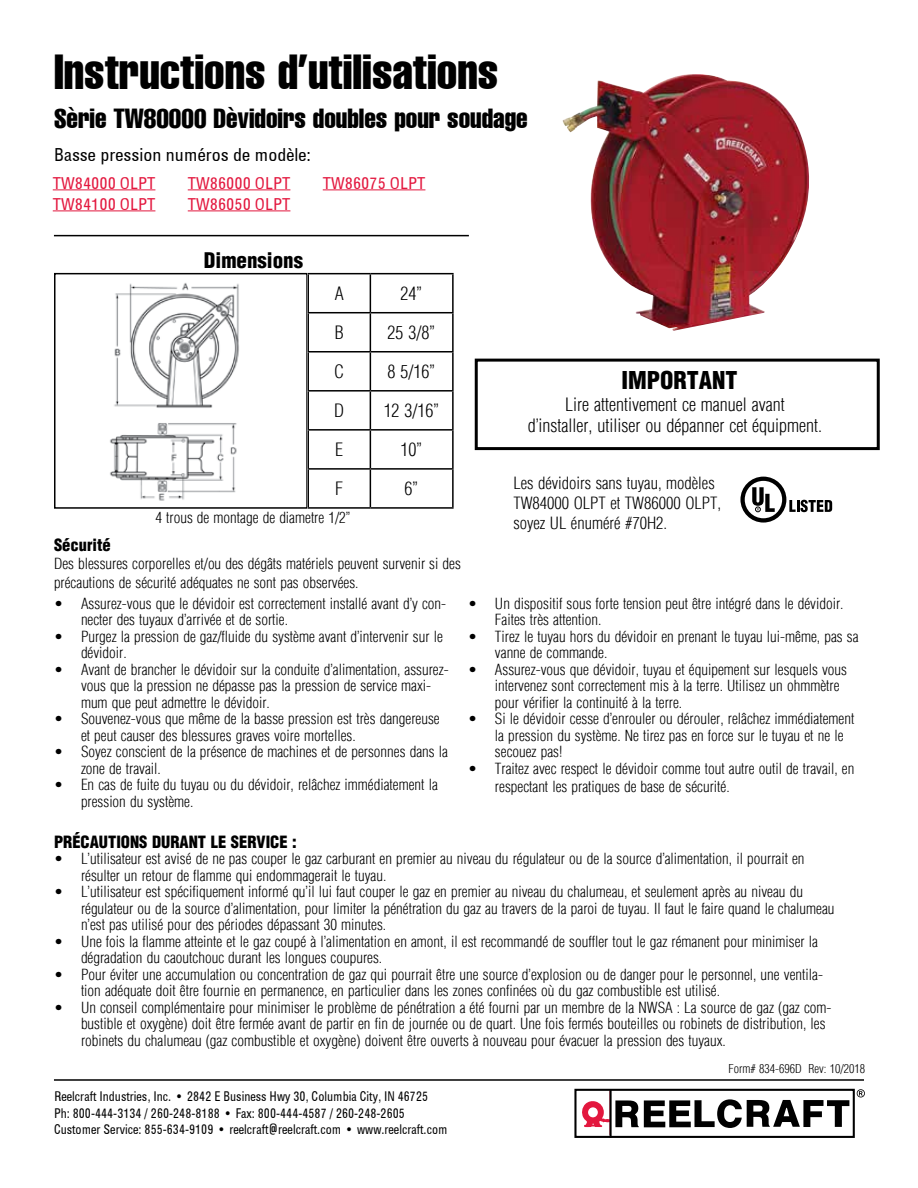
<style>
.page{position:relative;width:918px;height:1188px;background:#fff}
.page>*{position:absolute;margin:0;border:0;box-sizing:border-box;transform-origin:0 0}
.t1{font:700 48px "IQE Hlv Cmprs";color:#000}
.t2{font:700 27px "IQE Hlv Cmprs";color:#000}
.t3{font:900 24px "IQE Hlv Cond Blk Extra";color:#000}
.t4{font:900 21px "IQE Hlv Cond Blk Extra";color:#000}
.t5{font:300 18px/21.6px "IQE Hlv Cond Lt";color:#000;text-align:center}
.t6{font:18px "IQE Hlv Cond Normal";color:#000}
.t7{font:300 16.5px/19.8px "IQE Hlv Cond Lt";color:#000}
.t8{font:16.5px "IQE Hlv Cond Normal";color:#e3173e}
.t9{font:900 16.5px "IQE Hlv Cond Blk Extra";color:#000}
.t10{font:300 15px/16.5px "IQE Hlv Cond Lt";color:#000}
.t11{font:13.5px/16.2px "IQE Hlv Cond Normal";color:#000;scale:.9 1}
.t12{font:300 12px "IQE Hlv Cond Lt";color:#000}
</style>
<div class="page">
<svg style="left:582px;top:1092px;width:267px;height:43px"></svg>
<div style="left:574px;top:1089px;width:281px;height:49px;border:2px solid #000"></div>
<svg style="left:857px;top:1089px;width:8px;height:8px"></svg>
<hr style="left:54px;top:1079px;width:810px;height:2px;background:#000">
<hr style="left:54px;top:235px;width:415px;height:1px;background:#000">
<div style="left:475px;top:359px;width:405px;height:91px;border:3px solid #000"></div>
<svg style="left:740px;top:477px;width:92px;height:46px"></svg>
<img style="left:562px;top:74px;width:247px;height:257px">
<div style="left:54px;top:273px;width:254px;height:236px;border:2px solid #000"></div>
<svg style="left:309px;top:274px;width:143px;height:233px"></svg>
<hr style="left:307px;top:273px;width:63px;height:1px;background:#000">
<hr style="left:307px;top:274px;width:2px;height:38px;background:#000">
<hr style="left:370px;top:273px;width:84px;height:1px;background:#000">
<hr style="left:370px;top:274px;width:1px;height:38px;background:#000">
<hr style="left:452px;top:274px;width:2px;height:38px;background:#000">
<hr style="left:307px;top:312px;width:63px;height:1px;background:#000">
<hr style="left:307px;top:313px;width:2px;height:38px;background:#000">
<hr style="left:370px;top:312px;width:84px;height:1px;background:#000">
<hr style="left:370px;top:313px;width:1px;height:38px;background:#000">
<hr style="left:452px;top:313px;width:2px;height:38px;background:#000">
<hr style="left:307px;top:351px;width:63px;height:2px;background:#000">
<hr style="left:307px;top:353px;width:2px;height:37px;background:#000">
<hr style="left:370px;top:351px;width:84px;height:2px;background:#000">
<hr style="left:370px;top:353px;width:1px;height:37px;background:#000">
<hr style="left:452px;top:353px;width:2px;height:37px;background:#000">
<hr style="left:307px;top:390px;width:63px;height:2px;background:#000">
<hr style="left:307px;top:392px;width:2px;height:37px;background:#000">
<hr style="left:370px;top:390px;width:84px;height:2px;background:#000">
<hr style="left:370px;top:392px;width:1px;height:37px;background:#000">
<hr style="left:452px;top:392px;width:2px;height:37px;background:#000">
<hr style="left:307px;top:429px;width:63px;height:2px;background:#000">
<hr style="left:307px;top:431px;width:2px;height:37px;background:#000">
<hr style="left:370px;top:429px;width:84px;height:2px;background:#000">
<hr style="left:370px;top:431px;width:1px;height:37px;background:#000">
<hr style="left:452px;top:431px;width:2px;height:37px;background:#000">
<hr style="left:307px;top:468px;width:63px;height:2px;background:#000">
<hr style="left:307px;top:470px;width:2px;height:37px;background:#000">
<hr style="left:370px;top:468px;width:84px;height:2px;background:#000">
<hr style="left:370px;top:470px;width:1px;height:37px;background:#000">
<hr style="left:452px;top:470px;width:2px;height:37px;background:#000">
<hr style="left:307px;top:507px;width:63px;height:2px;background:#000">
<hr style="left:370px;top:507px;width:84px;height:2px;background:#000">
<img style="left:114px;top:283px;width:125px;height:125px">
<img style="left:110px;top:423px;width:127px;height:78px">
<hr style="left:53px;top:190px;width:102px;height:1px;background:#e3173e">
<hr style="left:188px;top:190px;width:102px;height:1px;background:#e3173e">
<hr style="left:323px;top:190px;width:102px;height:1px;background:#e3173e">
<hr style="left:53px;top:211px;width:102px;height:1px;background:#e3173e">
<hr style="left:188px;top:211px;width:102px;height:1px;background:#e3173e">
<h1 class="t1" style="left:54px;top:41px;width:446px">Instructions d’utilisations</h1>
<h2 class="t2" style="left:54px;top:101px;width:475px">Sèrie TW80000 Dèvidoirs doubles pour soudage</h2>
<p class="t6" style="left:54px;top:143px;width:258px">Basse pression numéros de modèle:</p>
<p class="t8" style="left:53px;top:173px;width:104px">TW84000 OLPT</p>
<p class="t8" style="left:188px;top:173px;width:104px">TW86000 OLPT</p>
<p class="t8" style="left:323px;top:173px;width:104px">TW86075 OLPT</p>
<p class="t8" style="left:53px;top:194px;width:104px">TW84100 OLPT</p>
<p class="t8" style="left:188px;top:194px;width:104px">TW86050 OLPT</p>
<h3 class="t4" style="left:204px;top:247px;width:101px">Dimensions</h3>
<p class="t5" style="left:335px;top:283px;width:10px">A</p>
<p class="t5" style="left:401px;top:283px;width:23px">24”</p>
<p class="t5" style="left:335px;top:322px;width:10px">B</p>
<p class="t5" style="left:388px;top:322px;width:49px">25 3/8”</p>
<p class="t5" style="left:334px;top:361px;width:12px">C</p>
<p class="t5" style="left:388px;top:361px;width:49px">8 5/16”</p>
<p class="t5" style="left:334px;top:400px;width:12px">D</p>
<p class="t5" style="left:384px;top:400px;width:57px">12 3/16”</p>
<p class="t5" style="left:335px;top:439px;width:9px">E</p>
<p class="t5" style="left:401px;top:439px;width:23px">10”</p>
<p class="t5" style="left:335px;top:478px;width:9px">F</p>
<p class="t5" style="left:405px;top:478px;width:15px">6”</p>
<p class="t10" style="left:155px;top:510px;width:197px">4 trous de montage de diametre 1/2”</p>
<p class="t9" style="left:54px;top:535px;width:58px">Sécurité</p>
<p class="t10" style="left:54px;top:555px;width:408px;line-height:18.1px">Des blessures corporelles et/ou des dégâts matériels peuvent survenir si des précautions de sécurité adéquates ne sont pas observées.</p>
<p class="t10" style="left:81px;top:595px;width:367px;text-indent:-27px">• Assurez-vous que le dévidoir est correctement installé avant d’y con&shy;necter des tuyaux d’arrivée et de sortie.</p>
<p class="t10" style="left:81px;top:628px;width:363px;text-indent:-27px">• Purgez la pression de gaz/fluide du système avant d’intervenir sur le dévidoir.</p>
<p class="t10" style="left:81px;top:661px;width:369px;text-indent:-27px">• Avant de brancher le dévidoir sur la conduite d’alimentation, assurez&shy;vous que la pression ne dépasse pas la pression de service maxi&shy;mum que peut admettre le dévidoir.</p>
<p class="t10" style="left:81px;top:710px;width:360px;text-indent:-27px">• Souvenez-vous que même de la basse pression est très dangereuse et peut causer des blessures graves voire mortelles.</p>
<p class="t10" style="left:81px;top:743px;width:368px;text-indent:-27px">• Soyez conscient de la présence de machines et de personnes dans la zone de travail.</p>
<p class="t10" style="left:81px;top:776px;width:358px;text-indent:-27px">• En cas de fuite du tuyau ou du dévidoir, relâchez immédiatement la pression du système.</p>
<h3 class="t3" style="left:622px;top:365px;width:118px">IMPORTANT</h3>
<p class="t5" style="left:528px;top:393px;width:296px">Lire attentivement ce manuel avant<br>d’installer, utiliser ou dépanner cet équipment.</p>
<p class="t7" style="left:513px;top:473px;width:209px">Les dévidoirs sans tuyau, modèles<br>TW84000 OLPT et TW86000 OLPT, soyez UL énuméré #70H2.</p>
<p class="t10" style="left:495px;top:595px;width:350px;text-indent:-27px">• Un dispositif sous forte tension peut être intégré dans le dévidoir.<br>Faites très attention.</p>
<p class="t10" style="left:495px;top:628px;width:365px;text-indent:-27px">• Tirez le tuyau hors du dévidoir en prenant le tuyau lui-même, pas sa vanne de commande.</p>
<p class="t10" style="left:495px;top:661px;width:354px;text-indent:-27px">• Assurez-vous que dévidoir, tuyau et équipement sur lesquels vous intervenez sont correctement mis à la terre. Utilisez un ohmmètre pour vérifier la continuité à la terre.</p>
<p class="t10" style="left:495px;top:710px;width:361px;text-indent:-27px">• Si le dévidoir cesse d’enrouler ou dérouler, relâchez immédiatement la pression du système. Ne tirez pas en force sur le tuyau et ne le secouez pas!</p>
<p class="t10" style="left:495px;top:759px;width:361px;line-height:18px;text-indent:-27px">• Traitez avec respect le dévidoir comme tout autre outil de travail, en respectant les pratiques de base de sécurité.</p>
<p class="t9" style="left:54px;top:831px;width:244px">PRÉCAUTIONS DURANT LE SERVICE :</p>
<p class="t10" style="left:81px;top:850px;width:725px;text-indent:-27px">• L’utilisateur est avisé de ne pas couper le gaz carburant en premier au niveau du régulateur ou de la source d’alimentation, il pourrait en résulter un retour de flamme qui endommagerait le tuyau.</p>
<p class="t10" style="left:81px;top:883px;width:755px;text-indent:-27px">• L’utilisateur est spécifiquement informé qu’il lui faut couper le gaz en premier au niveau du chalumeau, et seulement après au niveau du régulateur ou de la source d’alimentation, pour limiter la pénétration du gaz au travers de la paroi de tuyau. Il faut le faire quand le chalumeau n’est pas utilisé pour des périodes dépassant 30 minutes.</p>
<p class="t10" style="left:81px;top:933px;width:739px;text-indent:-27px">• Une fois la flamme atteinte et le gaz coupé à l’alimentation en amont, il est recommandé de souffler tout le gaz rémanent pour minimiser la dégradation du caoutchouc durant les longues coupures.</p>
<p class="t10" style="left:81px;top:966px;width:744px;text-indent:-27px">• Pour éviter une accumulation ou concentration de gaz qui pourrait être une source d’explosion ou de danger pour le personnel, une ventila&shy;tion adéquate doit être fournie en permanence, en particulier dans les zones confinées où du gaz combustible est utilisé.</p>
<p class="t10" style="left:81px;top:999px;width:752px;text-indent:-27px">• Un conseil complémentaire pour minimiser le problème de pénétration a été fourni par un membre de la NWSA : La source de gaz (gaz com&shy;bustible et oxygène) doit être fermée avant de partir en fin de journée ou de quart. Une fois fermés bouteilles ou robinets de distribution, les robinets du chalumeau (gaz combustible et oxygène) doivent être ouverts à nouveau pour évacuer la pression des tuyaux.</p>
<p class="t11" style="left:54px;top:1088px;width:439px">Reelcraft Industries, Inc. • 2842 E Business Hwy 30, Columbia City, IN 46725<br>Ph: 800-444-3134 / 260-248-8188 • Fax: 800-444-4587 / 260-248-2605<br>Customer Service: 855-634-9109 • reelcraft@reelcraft.com • www.reelcraft.com</p>
<p class="t12" style="left:729px;top:1062px;width:138px">Form# 834-696D Rev: 10/2018</p>
</div>
